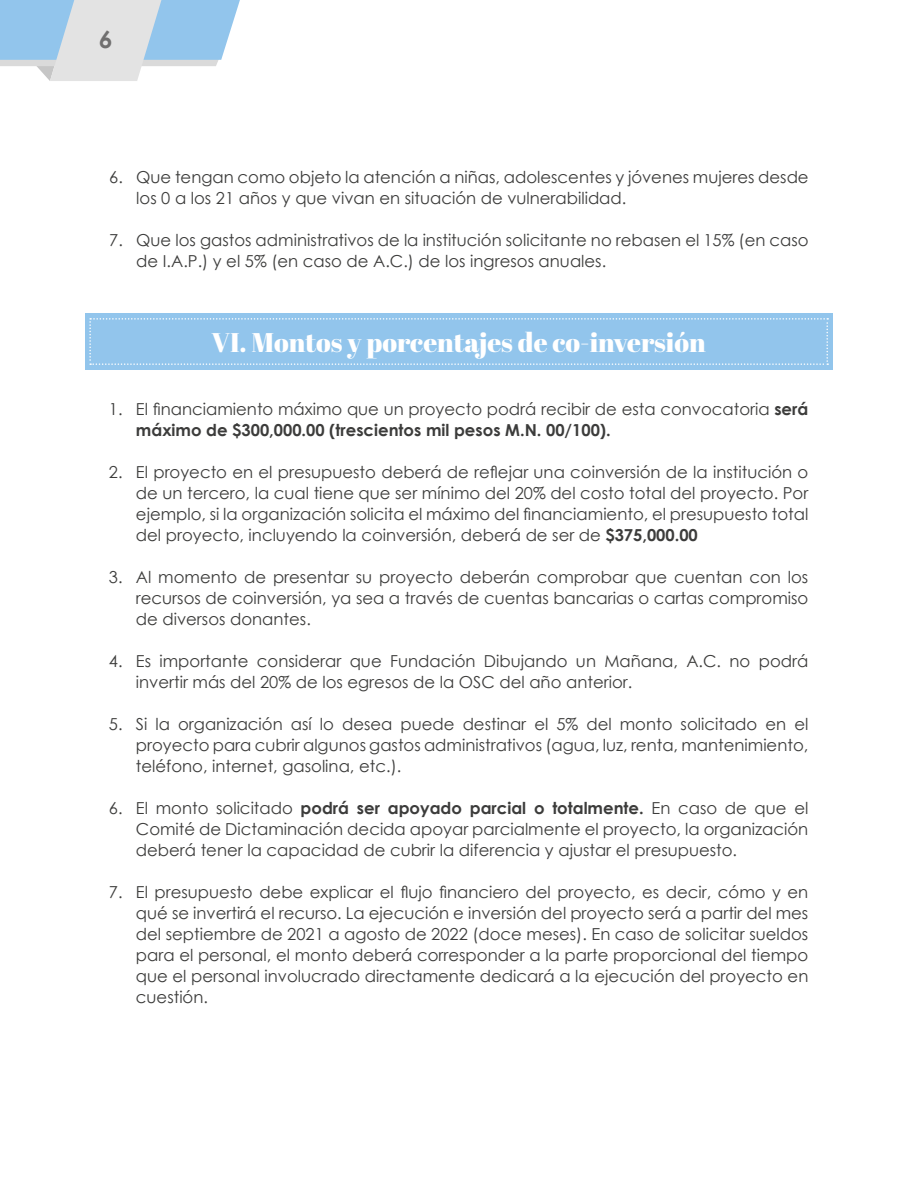
<style>
.page{position:relative;width:918px;height:1188px;background:#fff}
.page>*{position:absolute;margin:0;border:0;box-sizing:border-box;transform-origin:0 0}
.t1{font:27px "Abril Fatface";color:#fff}
.t2{font:italic 700 24px "Century Gothic";color:#706f6f}
.t3{font:16.5px/21px "Century Gothic";color:#3c3c3b;text-align:justify}
.s1{font-weight:700}
</style>
<div class="page">
<svg style="left:0;top:0;width:240px;height:81px;background:#c2d8ea"></svg>
<div style="left:85px;top:313px;width:748px;height:57px;background:#92c5ec"></div>
<svg style="left:89px;top:318px;width:739px;height:47px"></svg>
<h2 class="t2" style="left:99px;top:21px;width:15px">6</h2>
<p class="t3" style="left:136px;top:166px;width:674px;text-indent:-27px">6. Que tengan como objeto la atención a niñas, adolescentes y jóvenes mujeres desde los 0 a los 21 años y que vivan en situación de vulnerabilidad.</p>
<p class="t3" style="left:136px;top:229px;width:674px;text-indent:-27px">7. Que los gastos administrativos de la institución solicitante no rebasen el 15% (en caso de I.A.P.) y el 5% (en caso de A.C.) de los ingresos anuales.</p>
<h1 class="t1" style="left:212px;top:323px;width:496px">VI. Montos y porcentajes de co-inversión</h1>
<p class="t3" style="left:136px;top:399px;width:674px;text-indent:-27px">1. El financiamiento máximo que un proyecto podrá recibir de esta convocatoria <span class="s1">será máximo de $300,000.00 (trescientos mil pesos M.N. 00/100).</span></p>
<p class="t3" style="left:136px;top:462px;width:674px;text-indent:-27px">2. El proyecto en el presupuesto deberá de reflejar una coinversión de la institución o de un tercero, la cual tiene que ser mínimo del 20% del costo total del proyecto. Por ejemplo, si la organización solicita el máximo del financiamiento, el presupuesto total del proyecto, incluyendo la coinversión, deberá de ser de <span class="s1">$375,000.00</span></p>
<p class="t3" style="left:136px;top:567px;width:674px;text-indent:-27px">3. Al momento de presentar su proyecto deberán comprobar que cuentan con los recursos de coinversión, ya sea a través de cuentas bancarias o cartas compromiso de diversos donantes.</p>
<p class="t3" style="left:136px;top:651px;width:674px;text-indent:-27px">4. Es importante considerar que Fundación Dibujando un Mañana, A.C. no podrá invertir más del 20% de los egresos de la OSC del año anterior.</p>
<p class="t3" style="left:136px;top:714px;width:674px;text-indent:-27px">5. Si la organización así lo desea puede destinar el 5% del monto solicitado en el proyecto para cubrir algunos gastos administrativos (agua, luz, renta, mantenimiento, teléfono, internet, gasolina, etc.).</p>
<p class="t3" style="left:136px;top:798px;width:674px;text-indent:-27px">6. El monto solicitado <span class="s1">podrá ser apoyado parcial o totalmente.</span> En caso de que el Comité de Dictaminación decida apoyar parcialmente el proyecto, la organización deberá tener la capacidad de cubrir la diferencia y ajustar el presupuesto.</p>
<p class="t3" style="left:136px;top:882px;width:674px;text-indent:-27px">7. El presupuesto debe explicar el flujo financiero del proyecto, es decir, cómo y en qué se invertirá el recurso. La ejecución e inversión del proyecto será a partir del mes del septiembre de 2021 a agosto de 2022 (doce meses). En caso de solicitar sueldos para el personal, el monto deberá corresponder a la parte proporcional del tiempo que el personal involucrado directamente dedicará a la ejecución del proyecto en cuestión.</p>
</div>
